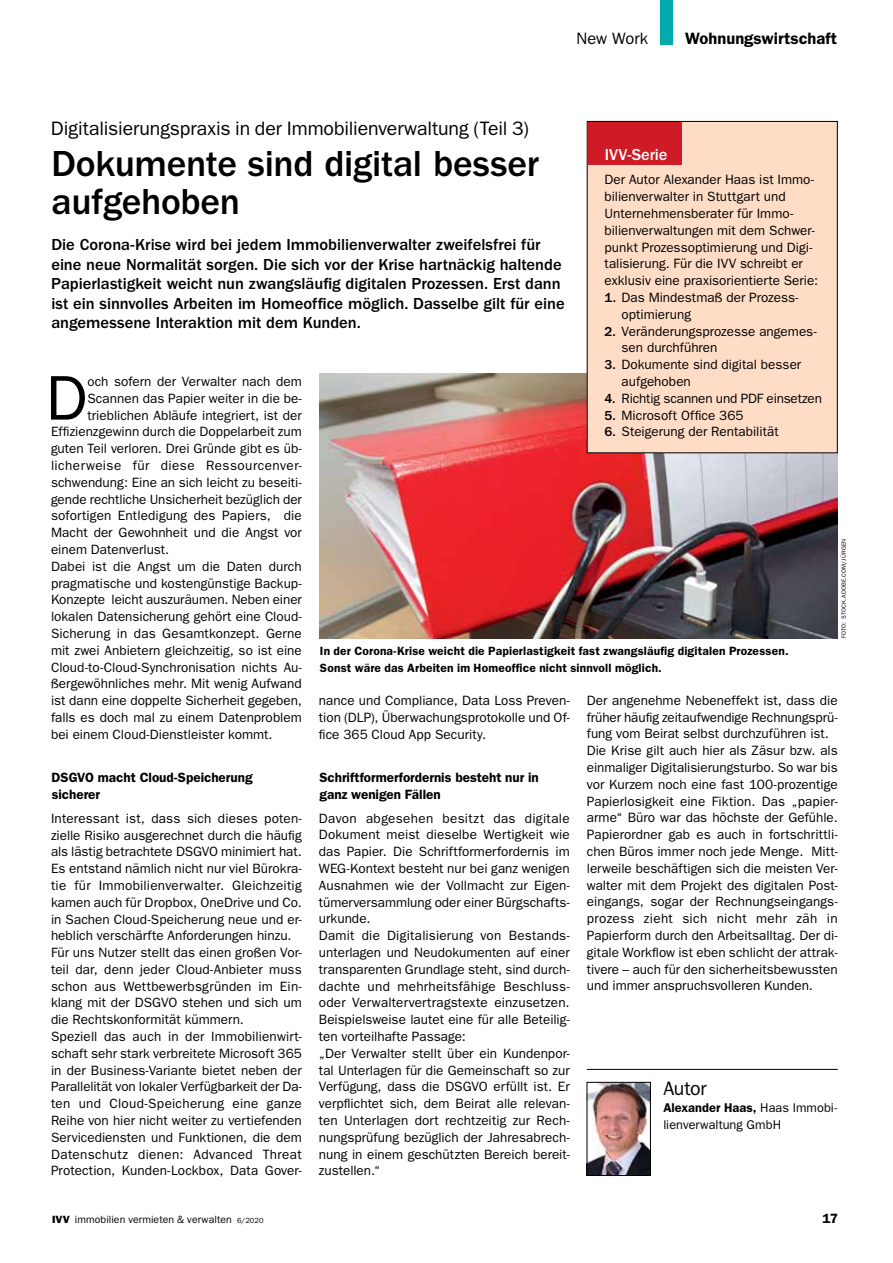
<style>
.page{position:relative;width:893px;height:1263px;background:#fff}
.page>*{position:absolute;margin:0;border:0;box-sizing:border-box;transform-origin:0 0}
.t1{font:63.3px "ITC Franklin Gothic Std";color:#000}
.t2{font:500 37.5px/37.5px "ITC Franklin Gothic Std";letter-spacing:-.01em;color:#000}
.t3{font:19.5px "ITC Franklin Gothic Std";letter-spacing:-.005em;color:#000}
.t4{font:500 16.5px/19.5px "ITC Franklin Gothic Std";color:#000}
.t5{font:600 16.5px "ITC Franklin Gothic Std";color:#000}
.t6{font:500 16.5px "ITC Franklin Gothic Std";letter-spacing:-.01em;color:#fff}
.t7{font:16.5px "ITC Franklin Gothic Std";color:#000}
.t8{font:13.5px/16.8px "ITC Franklin Gothic Std";color:#000}
.t9{font:600 13.5px/16.8px "ITC Franklin Gothic Std";color:#000}
.t10{font:13.5px "ITC Franklin Gothic Std";letter-spacing:.03em;color:#000}
.t11{font:12.75px/16.8px "ITC Franklin Gothic Std";letter-spacing:.005em;color:#000}
.t12{font:600 12px/16.8px "ITC Franklin Gothic Std";letter-spacing:.015em;color:#000}
.t13{font:10.5px "ITC Franklin Gothic Std";letter-spacing:.005em;color:#000}
.t14{font:6px "ITC Franklin Gothic Std";color:#000}
.s1{font-weight:500}
.s2{font-size:13.05px}
.s3{font-weight:600}
.s4{font-family:"ITC Franklin Gothic Std Hvy"}
.s5{font-size:7.5px}
</style>
<div class="page">
<hr style="left:587px;top:1069px;width:251px;height:1px;background:#000">
<img style="left:589px;top:1084px;width:60px;height:90px">
<div style="left:587px;top:1082px;width:64px;height:94px;border:1px solid #000"></div>
<img style="left:320px;top:373px;width:518px;height:265px">
<div style="left:587px;top:121px;width:250px;height:332px;background:#fedcc6"></div>
<div style="left:587px;top:121px;width:251px;height:332px;border:1px solid #000"></div>
<div style="left:588px;top:122px;width:93px;height:42px;background:#ce1b26"></div>
<p class="t7" style="left:576px;top:29px;width:73px">New Work</p>
<p class="t5" style="left:685px;top:29px;width:154px">Wohnungswirtschaft</p>
<h3 class="t3" style="left:51px;top:117px;width:479px">Digitalisierungspraxis in der Immobilienverwaltung (Teil 3)</h3>
<h2 class="t2" style="left:51px;top:146px;width:489px">Dokumente sind digital besser aufgehoben</h2>
<p class="t4" style="left:51px;top:235px;width:515px">Die Corona-Krise wird bei jedem Immobilienverwalter zweifelsfrei für eine neue Normalität sorgen. Die sich vor der Krise hartnäckig haltende Papierlastigkeit weicht nun zwangsläufig digitalen Prozessen. Erst dann ist ein sinnvolles Arbeiten im Homeoffice möglich. Dasselbe gilt für eine angemessene Interaktion mit dem Kunden.</p>
<p class="t6" style="left:605px;top:145px;width:64px">IVV-Serie</p>
<p class="t8" style="left:605px;top:171px;width:215px">Der Autor Alexander Haas ist Immo&shy;bilienverwalter in Stuttgart und Unternehmensberater für Immo&shy;bilienverwaltungen mit dem Schwer&shy;punkt Prozessoptimierung und Digi&shy;talisierung. Für die IVV schreibt er exklusiv eine praxisorientierte Serie:</p>
<p class="t8" style="left:622px;top:289px;width:178px;text-indent:-17px"><span class="s1">1.</span> Das Mindestmaß der Prozess&shy;optimierung</p>
<p class="t8" style="left:622px;top:323px;width:197px;text-indent:-17px"><span class="s1">2.</span> Veränderungsprozesse angemes&shy;sen durchführen</p>
<p class="t8" style="left:622px;top:356px;width:181px;text-indent:-17px"><span class="s1">3.</span> Dokumente sind digital besser aufgehoben</p>
<p class="t8" style="left:605px;top:390px;width:219px"><span class="s1">4.</span> Richtig scannen und PDF einsetzen</p>
<p class="t8" style="left:605px;top:407px;width:141px"><span class="s1">5.</span> Microsoft Office 365</p>
<p class="t8" style="left:605px;top:423px;width:176px"><span class="s1">6.</span> Steigerung der Rentabilität</p>
<h1 class="t1" style="left:46px;top:362px;width:43px">D</h1>
<p class="t8" style="left:87px;top:373px;width:216px"><span class="s2">o</span>ch sofern der Verwalter nach dem</p>
<p class="t8" style="left:87px;top:390px;width:216px">Scannen das Papier weiter in die be-</p>
<p class="t8" style="left:87px;top:407px;width:216px">trieblichen Abläufe integriert, ist der</p>
<p class="t8" style="left:51px;top:423px;width:252px">Effizienzgewinn durch die Doppelarbeit zum</p>
<p class="t8" style="left:51px;top:440px;width:252px">guten Teil verloren. Drei Gründe gibt es üb-</p>
<p class="t10" style="left:51px;top:458px;width:252px">licherweise für diese Ressourcenver-</p>
<p class="t8" style="left:51px;top:474px;width:252px">schwendung: Eine an sich leicht zu beseiti-</p>
<p class="t8" style="left:51px;top:491px;width:252px">gende rechtliche Unsicherheit bezüglich der</p>
<p class="t8" style="left:51px;top:507px;width:252px">sofortigen Entledigung des Papiers, die</p>
<p class="t8" style="left:51px;top:524px;width:252px">Macht der Gewohnheit und die Angst vor</p>
<p class="t8" style="left:51px;top:541px;width:120px">einem Datenverlust.</p>
<p class="t8" style="left:51px;top:558px;width:252px">Dabei ist die Angst um die Daten durch</p>
<p class="t8" style="left:51px;top:575px;width:252px">pragmatische und kostengünstige Backup-</p>
<p class="t8" style="left:51px;top:591px;width:252px">Konzepte leicht auszuräumen. Neben einer</p>
<p class="t8" style="left:51px;top:608px;width:252px">lokalen Datensicherung gehört eine Cloud-</p>
<p class="t8" style="left:51px;top:625px;width:252px">Sicherung in das Gesamtkonzept. Gerne</p>
<p class="t8" style="left:51px;top:642px;width:252px">mit zwei Anbietern gleichzeitig, so ist eine</p>
<p class="t8" style="left:51px;top:659px;width:252px">Cloud-to-Cloud-Synchronisation nichts Au-</p>
<p class="t8" style="left:51px;top:675px;width:252px">ßergewöhnliches mehr. Mit wenig Aufwand</p>
<p class="t8" style="left:51px;top:692px;width:252px">ist dann eine doppelte Sicherheit gegeben,</p>
<p class="t8" style="left:51px;top:709px;width:252px">falls es doch mal zu einem Datenproblem</p>
<p class="t8" style="left:51px;top:726px;width:223px">bei einem Cloud-Dienstleister kommt.</p>
<p class="t9" style="left:52px;top:769px;width:203px">DSGVO macht Cloud-Speicherung sicherer</p>
<p class="t8" style="left:51px;top:810px;width:252px">Interessant ist, dass sich dieses poten&shy;zielle Risiko ausgerechnet durch die häufig als lästig betrachtete DSGVO minimiert hat.<br>Es entstand nämlich nicht nur viel Bürokra&shy;tie für Immobilienverwalter. Gleichzeitig kamen auch für Dropbox, OneDrive und Co. in Sachen Cloud-Speicherung neue und er&shy;heblich verschärfte Anforderungen hinzu.<br>Für uns Nutzer stellt das einen großen Vor&shy;teil dar, denn jeder Cloud-Anbieter muss schon aus Wettbewerbsgründen im Ein&shy;klang mit der DSGVO stehen und sich um die Rechtskonformität kümmern.<br>Speziell das auch in der Immobilienwirt&shy;schaft sehr stark verbreitete Microsoft 365 in der Business-Variante bietet neben der Parallelität von lokaler Verfügbarkeit der Da&shy;ten und Cloud-Speicherung eine ganze Reihe von hier nicht weiter zu vertiefenden Servicediensten und Funktionen, die dem Datenschutz dienen: Advanced Threat Protection, Kunden-Lockbox, Data Gover-</p>
<p class="t14" style="left:840px;top:638px;width:100px;rotate:-90deg">FOTO: stock.adobe.com/Jürgen</p>
<p class="t12" style="left:320px;top:642px;width:470px">In der Corona-Krise weicht die Papierlastigkeit fast zwangsläufig digitalen Prozessen.<br>Sonst wäre das Arbeiten im Homeoffice nicht sinnvoll möglich.</p>
<p class="t8" style="left:587px;top:692px;width:252px">Der angenehme Nebeneffekt ist, dass die früher häufig zeitaufwendige Rechnungsprü&shy;fung vom Beirat selbst durchzuführen ist.<br>Die Krise gilt auch hier als Zäsur bzw. als einmaliger Digitalisierungsturbo. So war bis vor Kurzem noch eine fast 100-prozentige Papierlosigkeit eine Fiktion. Das „papier&shy;arme“ Büro war das höchste der Gefühle.<br>Papierordner gab es auch in fortschrittli&shy;chen Büros immer noch jede Menge. Mitt&shy;lerweile beschäftigen sich die meisten Ver&shy;walter mit dem Projekt des digitalen Post&shy;eingangs, sogar der Rechnungseingangs&shy;prozess zieht sich nicht mehr zäh in Papierform durch den Arbeitsalltag. Der di&shy;gitale Workflow ist eben schlicht der attrak&shy;tivere – auch für den sicherheitsbewussten und immer anspruchsvolleren Kunden.</p>
<p class="t8" style="left:319px;top:692px;width:252px;text-align:justify">nance und Compliance, Data Loss Preven&shy;tion (DLP), Überwachungsprotokolle und Of&shy;fice 365 Cloud App Security.</p>
<p class="t9" style="left:319px;top:769px;width:221px">Schriftformerfordernis besteht nur in ganz wenigen Fällen</p>
<p class="t8" style="left:319px;top:810px;width:252px">Davon abgesehen besitzt das digitale Dokument meist dieselbe Wertigkeit wie das Papier. Die Schriftformerfordernis im WEG-Kontext besteht nur bei ganz wenigen Ausnahmen wie der Vollmacht zur Eigen&shy;tümerversammlung oder einer Bürgschafts&shy;urkunde.<br>Damit die Digitalisierung von Bestands&shy;unterlagen und Neudokumenten auf einer transparenten Grundlage steht, sind durch&shy;dachte und mehrheitsfähige Beschluss&shy;oder Verwaltervertragstexte einzusetzen.<br>Beispielsweise lautet eine für alle Beteilig&shy;ten vorteilhafte Passage:<br>„Der Verwalter stellt über ein Kundenpor&shy;tal Unterlagen für die Gemeinschaft so zur Verfügung, dass die DSGVO erfüllt ist. Er verpflichtet sich, dem Beirat alle relevan&shy;ten Unterlagen dort rechtzeitig zur Rech&shy;nungsprüfung bezüglich der Jahresabrech&shy;nung in einem geschützten Bereich bereit&shy;zustellen.“</p>
<h3 class="t3" style="left:663px;top:1077px;width:45px">Autor</h3>
<p class="t11" style="left:663px;top:1099px;width:175px"><span class="s3">Alexander Haas,</span> Haas Immobi&shy;lienverwaltung GmbH</p>
<p class="t13" style="left:52px;top:1214px;width:213px"><span class="s4">IVV</span> immobilien vermieten &amp; verwalten <span class="s5">6/2020</span></p>
<p class="t9" style="left:822px;top:1210px;width:17px">17</p>
</div>
